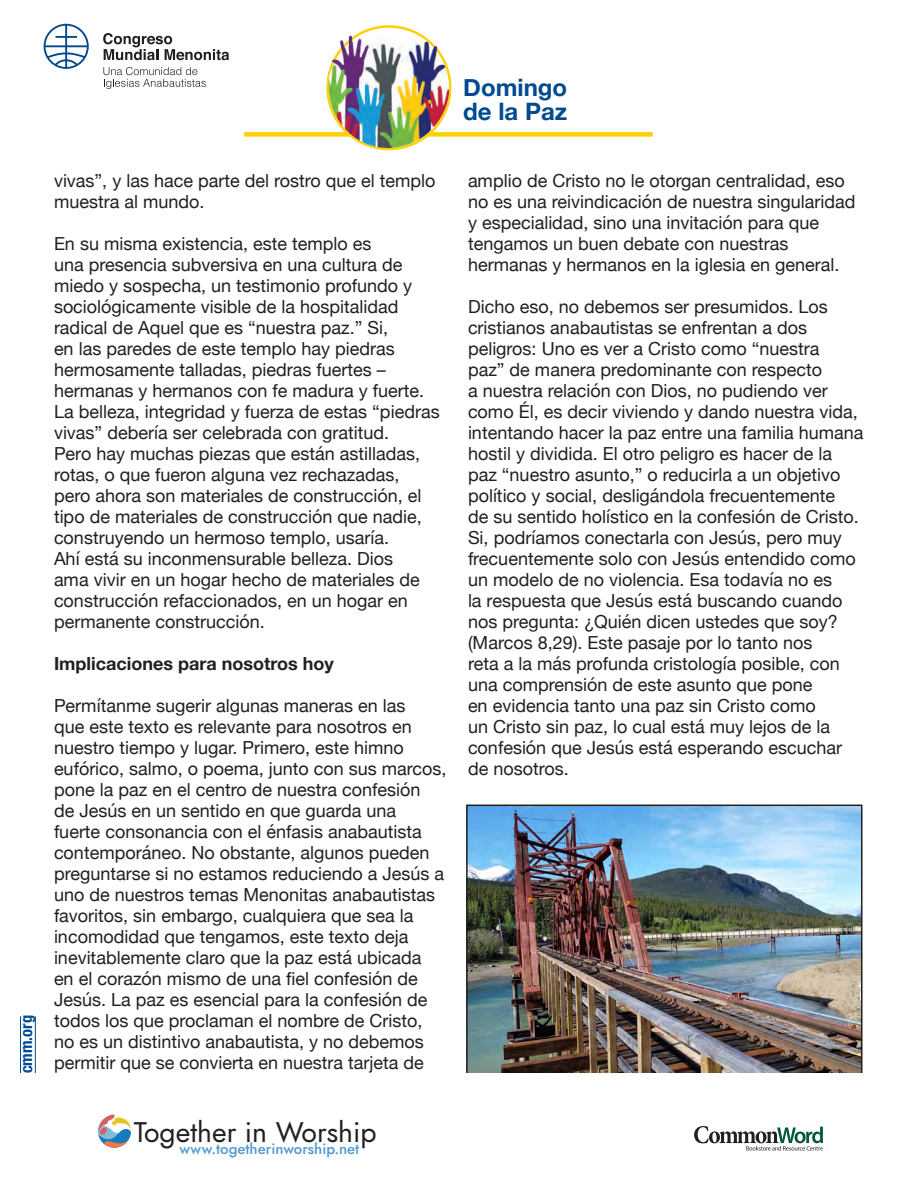
<style>
.page{position:relative;width:918px;height:1188px;background:#fff}
.page>*{position:absolute;margin:0;border:0;box-sizing:border-box;transform-origin:0 0}
.t1{font:italic 28.35px "Renner";color:#231f20}
.t2{font:700 24px/24px "Helvetica Neue";color:#014a91}
.t3{font:18px/21px "Helvetica Neue";color:#231f20}
.t4{font:700 18px "Helvetica Neue";color:#231f20}
.t5{font:italic 500 15px "Renner";color:#4f99d2}
</style>
<div class="page">
<div style="left:244px;top:132px;width:409px;height:5px;background:#fed105"></div>
<img style="left:325px;top:28px;width:125px;height:121px">
<hr style="left:20px;top:1016px;width:1px;height:132px;background:#014a91">
<hr style="left:35px;top:1016px;width:1px;height:132px;background:#014a91">
<svg style="left:103px;top:33px;width:126px;height:27px"></svg>
<svg style="left:103px;top:67px;width:103px;height:22px"></svg>
<svg style="left:44px;top:24px;width:45px;height:45px"></svg>
<img style="left:469px;top:808px;width:390px;height:264px">
<div style="left:466px;top:805px;width:396px;height:270px;border:2px solid #231f20"></div>
<div style="left:1px;top:1074px;width:914px;height:112px;background:#fff"></div>
<svg style="left:98px;top:1115px;width:33px;height:33px"></svg>
<svg style="left:694px;top:1126px;width:129px;height:25px"></svg>
<h2 class="t2" style="left:463px;top:76px;width:105px">Domingo de la Paz</h2>
<p class="t3" style="left:54px;top:171px;width:383px">vivas”, y las hace parte del rostro que el templo muestra al mundo.</p>
<p class="t3" style="left:54px;top:234px;width:387px">En su misma existencia, este templo es<br>una presencia subversiva en una cultura de miedo y sospecha, un testimonio profundo y sociológicamente visible de la hospitalidad radical de Aquel que es “nuestra paz.” Si,<br>en las paredes de este templo hay piedras hermosamente talladas, piedras fuertes – hermanas y hermanos con fe madura y fuerte.<br>La belleza, integridad y fuerza de estas “piedras vivas” debería ser celebrada con gratitud.<br>Pero hay muchas piezas que están astilladas, rotas, o que fueron alguna vez rechazadas, pero ahora son materiales de construcción, el tipo de materiales de construcción que nadie, construyendo un hermoso templo, usaría.<br>Ahí está su inconmensurable belleza. Dios<br>ama vivir en un hogar hecho de materiales de construcción refaccionados, en un hogar en permanente construcción.</p>
<p class="t4" style="left:54px;top:649px;width:281px">Implicaciones para nosotros hoy</p>
<p class="t3" style="left:54px;top:696px;width:394px">Permítanme sugerir algunas maneras en las<br>que este texto es relevante para nosotros en nuestro tiempo y lugar. Primero, este himno eufórico, salmo, o poema, junto con sus marcos, pone la paz en el centro de nuestra confesión<br>de Jesús en un sentido en que guarda una fuerte consonancia con el énfasis anabautista contemporáneo. No obstante, algunos pueden preguntarse si no estamos reduciendo a Jesús a uno de nuestros temas Menonitas anabautistas favoritos, sin embargo, cualquiera que sea la incomodidad que tengamos, este texto deja inevitablemente claro que la paz está ubicada<br>en el corazón mismo de una fiel confesión de Jesús. La paz es esencial para la confesión de todos los que proclaman el nombre de Cristo, no es un distintivo anabautista, y no debemos permitir que se convierta en nuestra tarjeta de</p>
<p class="t3" style="left:54px;top:1116px;width:352px">otras tradiciones dentro de ese cuerpo más</p>
<h1 class="t1" style="left:134px;top:1113px;width:244px">Together in Worship</h1>
<p class="t5" style="left:179px;top:1138px;width:181px">www.togetherinworship.net</p>
<p class="t3" style="left:468px;top:171px;width:389px">amplio de Cristo no le otorgan centralidad, eso no es una reivindicación de nuestra singularidad y especialidad, sino una invitación para que tengamos un buen debate con nuestras hermanas y hermanos en la iglesia en general.</p>
<p class="t3" style="left:468px;top:297px;width:397px">Dicho eso, no debemos ser presumidos. Los cristianos anabautistas se enfrentan a dos peligros: Uno es ver a Cristo como “nuestra<br>paz” de manera predominante con respecto<br>a nuestra relación con Dios, no pudiendo ver como Él, es decir viviendo y dando nuestra vida, intentando hacer la paz entre una familia humana hostil y dividida. El otro peligro es hacer de la paz “nuestro asunto,” o reducirla a un objetivo político y social, desligándola frecuentemente<br>de su sentido holístico en la confesión de Cristo.<br>Si, podríamos conectarla con Jesús, pero muy frecuentemente solo con Jesús entendido como un modelo de no violencia. Esa todavía no es<br>la respuesta que Jesús está buscando cuando nos pregunta: ¿Quién dicen ustedes que soy? (Marcos 8,29). Este pasaje por lo tanto nos<br>reta a la más profunda cristología posible, con una comprensión de este asunto que pone<br>en evidencia tanto una paz sin Cristo como<br>un Cristo sin paz, lo cual está muy lejos de la confesión que Jesús está esperando escuchar de nosotros.</p>
</div>
